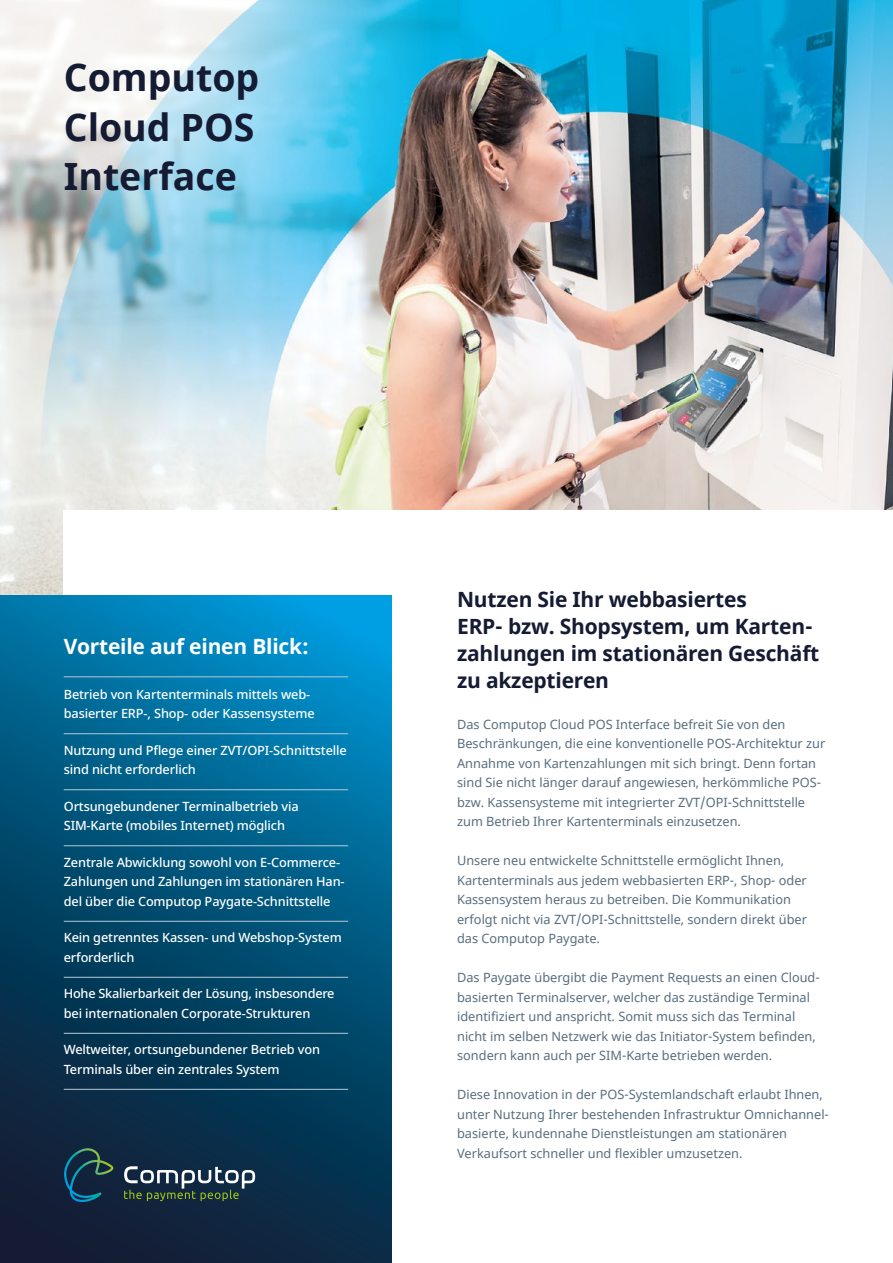
<style>
.page{position:relative;width:893px;height:1263px;background:#fff}
.page>*{position:absolute;margin:0;border:0;box-sizing:border-box;transform-origin:0 0}
.t1{font:700 37.5px/49.5px "Noto Sans";color:#141b32}
.t2{font:700 21px/27px "Noto Sans";letter-spacing:-.01em;color:#141b32}
.t3{font:700 21px "Noto Sans";letter-spacing:-.01em;color:#fff}
.t4{font:12.75px/19.5px "Noto Sans";color:#576d7e}
.t5{font:500 12.75px/19.5px "Noto Sans";letter-spacing:-.01em;color:#fff}
</style>
<div class="page">
<img style="left:0;top:0;width:893px;height:595px">
<div style="left:64px;top:510px;width:829px;height:753px;background:#fff"></div>
<svg style="left:0;top:595px;width:392px;height:668px;background:#035177"></svg>
<img style="left:0;top:0;width:436px;height:404px">
<hr style="left:64px;top:676px;width:284px;height:1px;background:#b6c9d6">
<hr style="left:64px;top:733px;width:284px;height:1px;background:#b6c9d6">
<hr style="left:64px;top:789px;width:284px;height:1px;background:#b6c9d6">
<hr style="left:64px;top:845px;width:284px;height:1px;background:#b6c9d6">
<hr style="left:64px;top:921px;width:284px;height:1px;background:#b6c9d6">
<hr style="left:64px;top:977px;width:284px;height:1px;background:#b6c9d6">
<hr style="left:64px;top:1033px;width:284px;height:1px;background:#b6c9d6">
<hr style="left:64px;top:1089px;width:284px;height:1px;background:#b6c9d6">
<svg style="left:63px;top:1148px;width:51px;height:54px;background:#173c4d"></svg>
<svg style="left:124px;top:1166px;width:131px;height:35px;background:#41565f"></svg>
<h1 class="t1" style="left:64px;top:54px;width:197px">Computop<br>Cloud POS<br>Interface</h1>
<h2 class="t3" style="left:64px;top:631px;width:247px">Vorteile auf einen Blick:</h2>
<p class="t5" style="left:64px;top:685px;width:252px">Betrieb von Kartenterminals mittels web&shy;basierter ERP-, Shop- oder Kassensysteme</p>
<p class="t5" style="left:64px;top:741px;width:285px">Nutzung und Pflege einer ZVT/OPI-Schnittstelle sind nicht erforderlich</p>
<p class="t5" style="left:64px;top:797px;width:236px">Ortsungebundener Terminalbetrieb via<br>SIM-Karte (mobiles Internet) möglich</p>
<p class="t5" style="left:64px;top:853px;width:282px">Zentrale Abwicklung sowohl von E-Commerce-<br>Zahlungen und Zahlungen im stationären Han&shy;del über die Computop Paygate-Schnittstelle</p>
<p class="t5" style="left:64px;top:928px;width:280px">Kein getrenntes Kassen- und Webshop-System erforderlich</p>
<p class="t5" style="left:64px;top:984px;width:272px">Hohe Skalierbarkeit der Lösung, insbesondere bei internationalen Corporate-Strukturen</p>
<p class="t5" style="left:64px;top:1040px;width:258px">Weltweiter, ortsungebundener Betrieb von<br>Terminals über ein zentrales System</p>
<h2 class="t2" style="left:457px;top:587px;width:364px">Nutzen Sie Ihr webbasiertes<br>ERP- bzw. Shopsystem, um Karten&shy;zahlungen im stationären Geschäft zu akzeptieren</h2>
<p class="t4" style="left:457px;top:715px;width:370px">Das Computop Cloud POS Interface befreit Sie von den Beschränkungen, die eine konventionelle POS-Architektur zur Annahme von Kartenzahlungen mit sich bringt. Denn fortan sind Sie nicht länger darauf angewiesen, herkömmliche POS&shy;bzw. Kassensysteme mit integrierter ZVT/OPI-Schnittstelle zum Betrieb Ihrer Kartenterminals einzusetzen.</p>
<p class="t4" style="left:457px;top:851px;width:351px">Unsere neu entwickelte Schnittstelle ermöglicht Ihnen, Kartenterminals aus jedem webbasierten ERP-, Shop- oder Kassensystem heraus zu betreiben. Die Kommunikation erfolgt nicht via ZVT/OPI-Schnittstelle, sondern direkt über das Computop Paygate.</p>
<p class="t4" style="left:457px;top:968px;width:364px">Das Paygate übergibt die Payment Requests an einen Cloud&shy;basierten Terminalserver, welcher das zuständige Terminal identifiziert und anspricht. Somit muss sich das Terminal nicht im selben Netzwerk wie das Initiator-System befinden, sondern kann auch per SIM-Karte betrieben werden.</p>
<p class="t4" style="left:457px;top:1085px;width:373px">Diese Innovation in der POS-Systemlandschaft erlaubt Ihnen, unter Nutzung Ihrer bestehenden Infrastruktur Omnichannel&shy;basierte, kundennahe Dienstleistungen am stationären Verkaufsort schneller und flexibler umzusetzen.</p>
</div>
